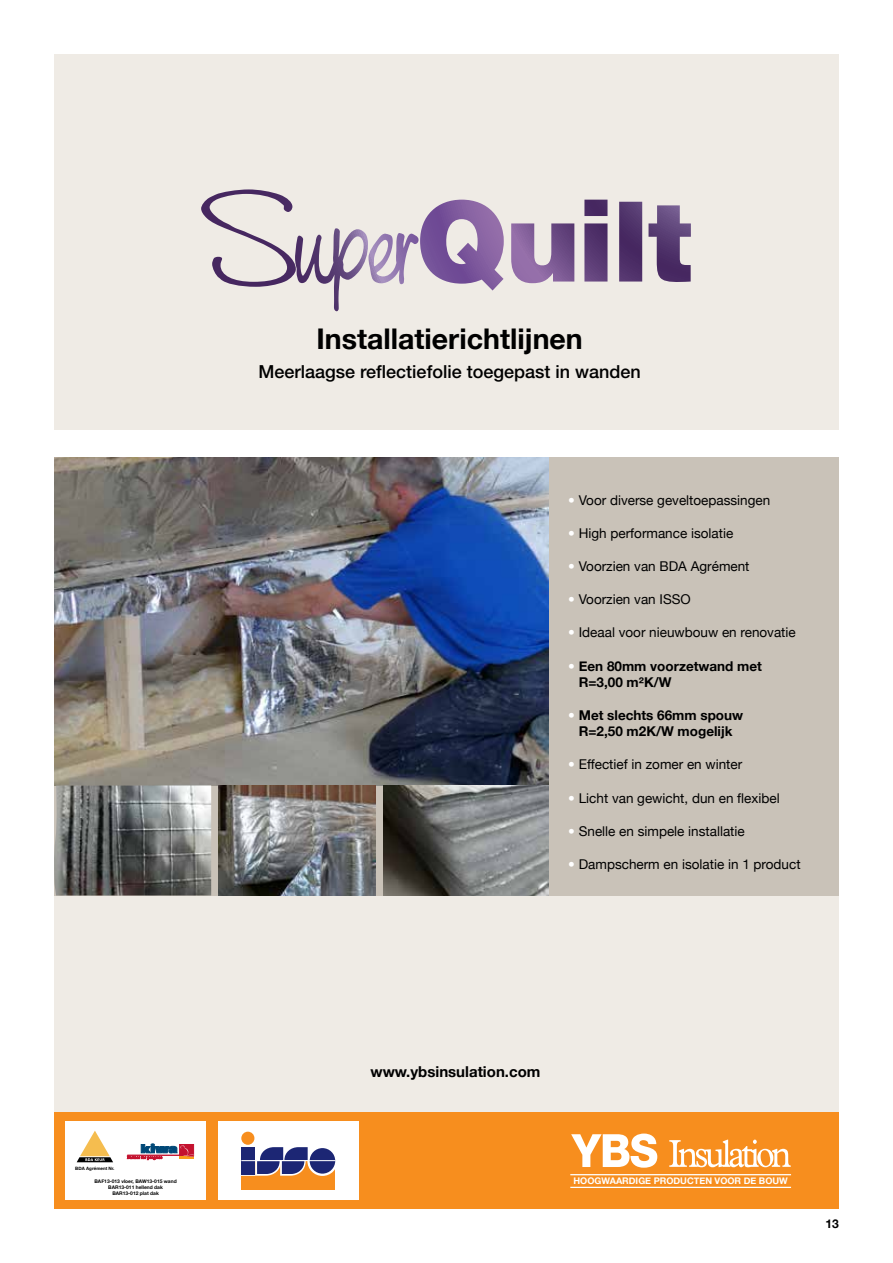
<style>
.page{position:relative;width:893px;height:1263px;background:#fff}
.page>*{position:absolute;margin:0;border:0;box-sizing:border-box;transform-origin:0 0}
.t1{font:700 28.5px "Helvetica Neue";color:#000}
.t2{font:500 18px "Helvetica Neue";color:#000}
.t3{font:700 15px "Helvetica Neue";color:#000}
.t4{font:13.5px "Helvetica Neue";color:#000}
.t5{font:700 13.5px/16.2px "Helvetica Neue";color:#000}
.t6{font:700 12px "Helvetica Neue";color:#000}
.t7{font:700 9.15px "Helvetica Neue";color:#fff}
.t8{font:700 4.95px/6px "Helvetica Neue";color:#000;text-align:center}
.t9{font:700 4.5px "Helvetica Neue";color:#000}
.s1{color:#fff}
.s2{font-weight:400;color:#fff}
</style>
<div class="page">
<div style="left:54px;top:712px;width:785px;height:403px;background:#efebe5"></div>
<div style="left:54px;top:1112px;width:785px;height:97px;background:#f78e1e"></div>
<svg style="left:571px;top:1133px;width:86px;height:35px"></svg>
<svg style="left:669px;top:1139px;width:122px;height:28px"></svg>
<hr style="left:570px;top:1174px;width:221px;height:1px;background:#fff">
<hr style="left:570px;top:1187px;width:221px;height:1px;background:#fff">
<div style="left:54px;top:54px;width:785px;height:376px;background:#efebe5"></div>
<svg style="left:201px;top:189px;width:490px;height:122px"></svg>
<div style="left:54px;top:457px;width:785px;height:438px;background:#c9c2b8"></div>
<img style="left:54px;top:458px;width:494px;height:327px">
<img style="left:219px;top:785px;width:156px;height:110px">
<img style="left:383px;top:785px;width:165px;height:110px">
<img style="left:54px;top:785px;width:157px;height:110px">
<div style="left:65px;top:1121px;width:141px;height:79px;background:#fff"></div>
<svg style="left:127px;top:1144px;width:67px;height:16px"></svg>
<svg style="left:77px;top:1131px;width:36px;height:31px"></svg>
<div style="left:219px;top:1121px;width:140px;height:79px;background:#fff"></div>
<div style="left:241px;top:1161px;width:94px;height:28px;background:#f78e1e"></div>
<div style="left:241px;top:1132px;width:13px;height:13px;background:#f78e1e;border-radius:50%"></div>
<svg style="left:309px;top:1147px;width:27px;height:28px"></svg>
<div style="left:307px;top:1146px;width:31px;height:30px;border:2px solid #fff;border-radius:50%"></div>
<svg style="left:256px;top:1147px;width:52px;height:29px"></svg>
<svg style="left:241px;top:1161px;width:15px;height:15px"></svg>
<div style="left:241px;top:1147px;width:14px;height:13px;background:#1c2674"></div>
<div style="left:241px;top:1161px;width:14px;height:13px;background:#1c2674"></div>
<hr style="left:241px;top:1160px;width:95px;height:1px;background:#fff">
<p class="t9" style="left:75px;top:1165px;width:41px">BDA Agrément Nr.</p>
<p class="t8" style="left:95px;top:1178px;width:84px">BAF13-013 vloer, BAW13-015 wand<br>BAR13-011 hellend dak<br>BAR13-012 plat dak</p>
<h1 class="t1" style="left:316px;top:321px;width:268px">Installatierichtlijnen</h1>
<h2 class="t2" style="left:259px;top:361px;width:384px">Meerlaagse reflectiefolie toegepast in wanden</h2>
<p class="t4" style="left:568px;top:492px;width:204px"><span class="s1">•</span> Voor diverse geveltoepassingen</p>
<p class="t4" style="left:568px;top:525px;width:167px"><span class="s1">•</span> High performance isolatie</p>
<p class="t4" style="left:568px;top:558px;width:183px"><span class="s1">•</span> Voorzien van BDA Agrément</p>
<p class="t4" style="left:568px;top:591px;width:124px"><span class="s1">•</span> Voorzien van ISSO</p>
<p class="t4" style="left:568px;top:624px;width:229px"><span class="s1">•</span> Ideaal voor nieuwbouw en renovatie</p>
<p class="t5" style="left:579px;top:657px;width:185px;text-indent:-11px"><span class="s2">•</span> Een 80mm voorzetwand met<br>R=3,00 m²K/W</p>
<p class="t5" style="left:568px;top:707px;width:176px;text-align:center"><span class="s2">•</span> Met slechts 66mm spouw<br>R=2,50 m2K/W mogelijk</p>
<p class="t4" style="left:568px;top:757px;width:175px"><span class="s1">•</span> Effectief in zomer en winter</p>
<p class="t4" style="left:568px;top:790px;width:213px"><span class="s1">•</span> Licht van gewicht, dun en flexibel</p>
<p class="t4" style="left:568px;top:823px;width:178px"><span class="s1">•</span> Snelle en simpele installatie</p>
<p class="t4" style="left:568px;top:856px;width:234px"><span class="s1">•</span> Dampscherm en isolatie in 1 product</p>
<p class="t3" style="left:370px;top:1062px;width:171px">www.ybsinsulation.com</p>
<p class="t7" style="left:573px;top:1175px;width:216px">HOOGWAARDIGE PRODUCTEN VOOR DE BOUW</p>
<p class="t6" style="left:826px;top:1216px;width:15px">13</p>
</div>
